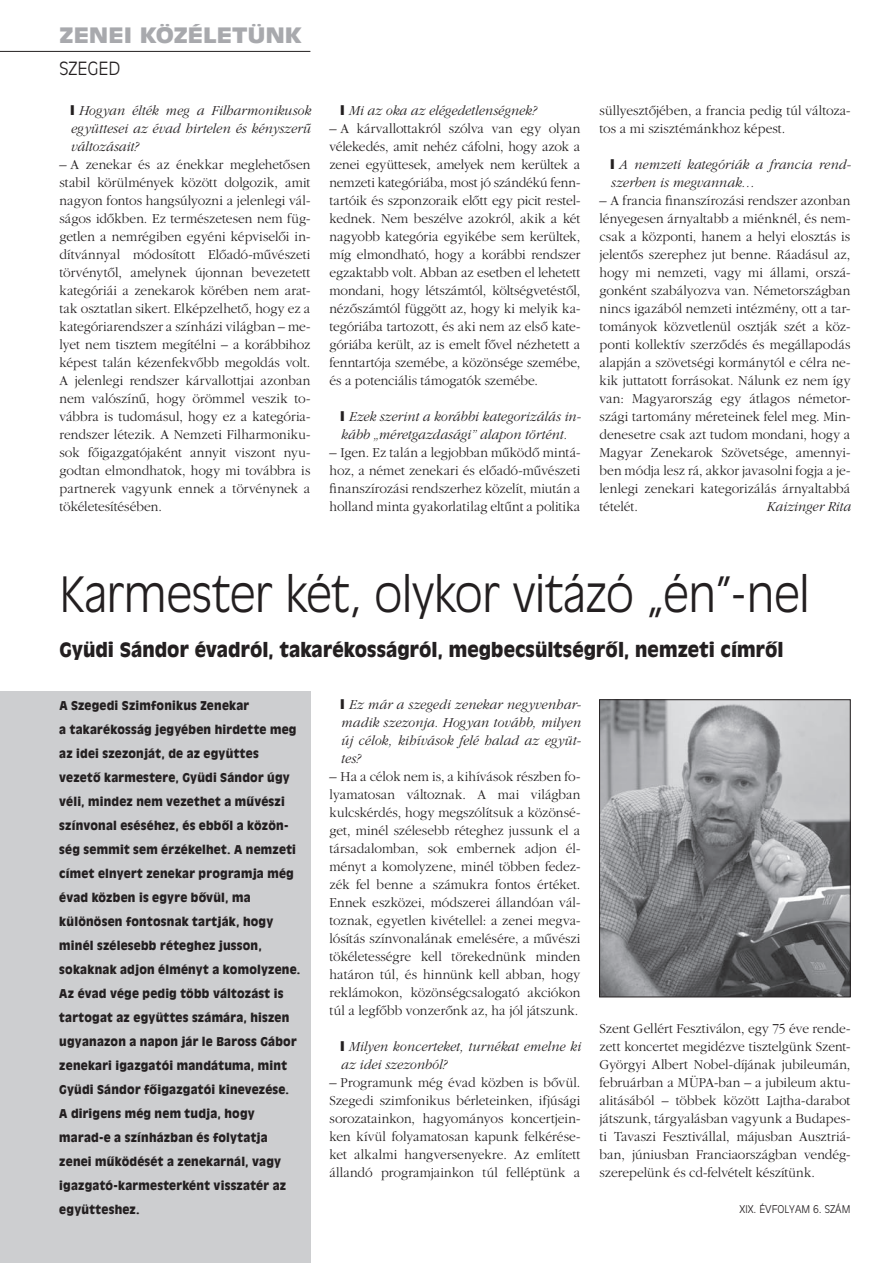
<style>
.page{position:relative;width:893px;height:1263px;background:#fff}
.page>*{position:absolute;margin:0;border:0;box-sizing:border-box;transform-origin:0 0}
.t1{font:48px "Antique Olive H Light";letter-spacing:-.01em;color:#231f20;scale:.95 1}
.t2{font:21px "Antique Olive H Black";letter-spacing:-.005em;color:#a8a9ad;scale:1.2 1}
.t3{font:19.5px "Antique Olive H Black";color:#231f20;scale:.95 1}
.t4{font:18px "Antique Olive H Light";color:#231f20}
.t5{font:14.25px/18px "Garamond Light H";color:#231f20;text-align:justify}
.t6{font:14.25px/18px "Garamond Light H";color:#231f20;scale:.95 1}
.t7{font:14.25px/18px "Garamond Light Italic H";letter-spacing:.005em;color:#231f20;scale:.95 1}
.t8{font:12px/24px "Antique Olive H Black";letter-spacing:.02em;color:#231f20;scale:.95 1}
.t9{font:10.5px "Antique Olive H Light";color:#231f20}
</style>
<div class="page">
<hr style="left:0;top:51px;width:310px;height:1px;background:#231f20">
<div style="left:0;top:691px;width:310px;height:572px;background:#cdced0"></div>
<img style="left:601px;top:701px;width:247px;height:294px">
<div style="left:599px;top:699px;width:251px;height:298px;border:1px solid #231f20"></div>
<h2 class="t2" style="left:60px;top:22px;width:203px">ZENEI KÖZÉLETÜNK</h2>
<p class="t4" style="left:60px;top:57px;width:63px">SZEGED</p>
<p class="t7" style="left:71px;top:102px;width:254px;text-align:justify;text-indent:8px">Hogyan élték meg a Filharmonikusok együttesei az évad hirtelen és kényszerû változásait?</p>
<p class="t5" style="left:60px;top:156px;width:252px">– A zenekar és az énekkar meglehetôsen stabil körülmények között dolgozik, amit nagyon fontos hangsúlyozni a jelenlegi vál&shy;ságos idôkben. Ez természetesen nem füg&shy;getlen a nemrégiben egyéni képviselôi in&shy;dítvánnyal módosított Elôadó-mûvészeti törvénytôl, amelynek újonnan bevezetett kategóriái a zenekarok körében nem arat&shy;tak osztatlan sikert. Elképzelhetô, hogy ez a kategóriarendszer a színházi világban – me&shy;lyet nem tisztem megítélni – a korábbihoz képest talán kézenfekvôbb megoldás volt.<br>A jelenlegi rendszer kárvallottjai azonban nem valószínû, hogy örömmel veszik to&shy;vábbra is tudomásul, hogy ez a kategória&shy;rendszer létezik. A Nemzeti Filharmoniku&shy;sok fôigazgatójaként annyit viszont nyu&shy;godtan elmondhatok, hogy mi továbbra is partnerek vagyunk ennek a törvénynek a tökéletesítésében.</p>
<p class="t7" style="left:348px;top:102px;width:199px">Mi az oka az elégedetlenségnek?</p>
<p class="t5" style="left:330px;top:120px;width:252px">– A kárvallottakról szólva van egy olyan vélekedés, amit nehéz cáfolni, hogy azok a zenei együttesek, amelyek nem kerültek a nemzeti kategóriába, most jó szándékú fenn&shy;tartóik és szponzoraik elôtt egy picit restel&shy;kednek. Nem beszélve azokról, akik a két nagyobb kategória egyikébe sem kerültek, míg elmondható, hogy a korábbi rendszer egzaktabb volt. Abban az esetben el lehetett mondani, hogy létszámtól, költségvetéstôl, nézôszámtól függött az, hogy ki melyik ka&shy;tegóriába tartozott, és aki nem az elsô kate&shy;góriába került, az is emelt fôvel nézhetett a fenntartója szemébe, a közönsége szemébe, és a potenciális támogatók szemébe.</p>
<p class="t7" style="left:341px;top:408px;width:255px;text-indent:8px">Ezek szerint a korábbi kategorizálás in&shy;kább „méretgazdasági” alapon történt.</p>
<p class="t5" style="left:330px;top:444px;width:252px">– Igen. Ez talán a legjobban mûködô mintá&shy;hoz, a német zenekari és elôadó-mûvészeti finanszírozási rendszerhez közelít, miután a holland minta gyakorlatilag eltûnt a politika</p>
<p class="t6" style="left:600px;top:102px;width:266px">süllyesztôjében, a francia pedig túl változa&shy;tos a mi szisztémánkhoz képest.</p>
<p class="t7" style="left:611px;top:156px;width:255px;text-indent:8px">A nemzeti kategóriák a francia rend&shy;szerben is megvannak…</p>
<p class="t5" style="left:600px;top:192px;width:252px">– A francia finanszírozási rendszer azonban lényegesen árnyaltabb a miénknél, és nem&shy;csak a központi, hanem a helyi elosztás is jelentôs szerephez jut benne. Ráadásul az, hogy mi nemzeti, vagy mi állami, orszá&shy;gonként szabályozva van. Németországban nincs igazából nemzeti intézmény, ott a tar&shy;tományok közvetlenül osztják szét a köz&shy;ponti kollektív szerzôdés és megállapodás alapján a szövetségi kormánytól e célra ne&shy;kik juttatott forrásokat. Nálunk ez nem így van: Magyarország egy átlagos németor&shy;szági tartomány méreteinek felel meg. Min&shy;denesetre csak azt tudom mondani, hogy a Magyar Zenekarok Szövetsége, amennyi&shy;ben módja lesz rá, akkor javasolni fogja a je&shy;lenlegi zenekari kategorizálás árnyaltabbá tételét.</p>
<p class="t7" style="left:766px;top:498px;width:90px">Kaizinger Rita</p>
<h1 class="t1" style="left:60px;top:566px;width:791px">Karmester két, olykor vitázó „én”-nel</h1>
<h3 class="t3" style="left:60px;top:638px;width:764px">Gyüdi Sándor évadról, takarékosságról, megbecsültségrôl, nemzeti címrôl</h3>
<p class="t7" style="left:341px;top:696px;width:255px;text-align:justify;text-indent:8px">Ez már a szegedi zenekar negyvenhar&shy;madik szezonja. Hogyan tovább, milyen új célok, kihívások felé halad az együt&shy;tes?</p>
<p class="t5" style="left:330px;top:768px;width:252px">– Ha a célok nem is, a kihívások részben fo&shy;lyamatosan változnak. A mai világban kulcskérdés, hogy megszólítsuk a közönsé&shy;get, minél szélesebb réteghez jussunk el a társadalomban, sok embernek adjon él&shy;ményt a komolyzene, minél többen fedez&shy;zék fel benne a számukra fontos értéket.<br>Ennek eszközei, módszerei állandóan vál&shy;toznak, egyetlen kivétellel: a zenei megva&shy;lósítás színvonalának emelésére, a mûvészi tökéletességre kell törekednünk minden határon túl, és hinnünk kell abban, hogy reklámokon, közönségcsalogató akciókon túl a legfôbb vonzerônk az, ha jól játszunk.</p>
<p class="t7" style="left:341px;top:1038px;width:254px;text-indent:8px">Milyen koncerteket, turnékat emelne ki az idei szezonból?</p>
<p class="t5" style="left:330px;top:1074px;width:252px">– Programunk még évad közben is bôvül.<br>Szegedi szimfonikus bérleteinken, ifjúsági sorozatainkon, hagyományos koncertjein&shy;ken kívül folyamatosan kapunk felkérése&shy;ket alkalmi hangversenyekre. Az említett állandó programjainkon túl felléptünk a</p>
<p class="t8" style="left:59px;top:693px;width:255px">A Szegedi Szimfonikus Zenekar<br>a takarékosság jegyében hirdette meg az idei szezonját, de az együttes vezetô karmestere, Gyüdi Sándor úgy véli, mindez nem vezethet a mûvészi színvonal eséséhez, és ebbôl a közön&shy;ség semmit sem érzékelhet. A nemzeti címet elnyert zenekar programja még évad közben is egyre bôvül, ma különösen fontosnak tartják, hogy minél szélesebb réteghez jusson, sokaknak adjon élményt a komolyzene.<br>Az évad vége pedig több változást is tartogat az együttes számára, hiszen ugyanazon a napon jár le Baross Gábor zenekari igazgatói mandátuma, mint Gyüdi Sándor fôigazgatói kinevezése.<br>A dirigens még nem tudja, hogy marad-e a színházban és folytatja zenei mûködését a zenekarnál, vagy igazgató-karmesterként visszatér az együtteshez.</p>
<p class="t6" style="left:600px;top:1020px;width:266px;text-align:justify">Szent Gellért Fesztiválon, egy 75 éve rende&shy;zett koncertet megidézve tisztelgünk Szent-Györgyi Albert Nobel-díjának jubileumán, februárban a MÜPA-ban – a jubileum aktu&shy;alitásából – többek között Lajtha-darabot játszunk, tárgyalásban vagyunk a Budapes&shy;ti Tavaszi Fesztivállal, májusban Ausztriá&shy;ban, júniusban Franciaországban vendég&shy;szerepelünk és cd-felvételt készítünk.</p>
<p class="t9" style="left:740px;top:1203px;width:112px">XIX. ÉVFOLYAM 6. SZÁM</p>
</div>
